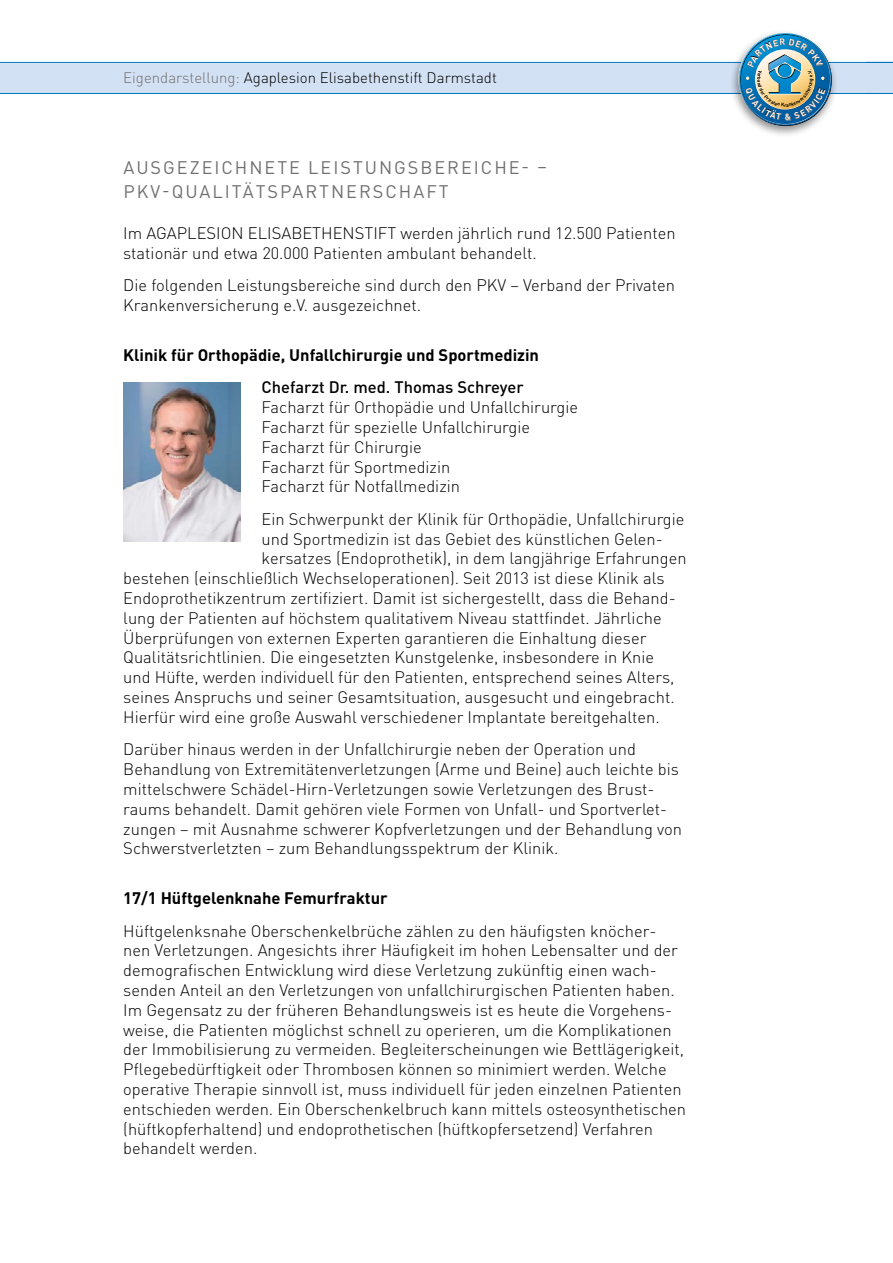
<style>
.page{position:relative;width:893px;height:1263px;background:#fff}
.page>*{position:absolute;margin:0;border:0;box-sizing:border-box;transform-origin:0 0}
.t1{font:18px/24px "DINOT";letter-spacing:.11em;color:#706f6f}
.t2{font:300 16.5px/19.8px "DINOT";color:#000}
.t3{font:700 16.5px "DINOT";color:#000}
.t4{font:500 16.5px "DINOT";color:#000}
.t5{font:300 15px "DINOT";color:#000}
.s1{color:#706f6f}
</style>
<div class="page">
<div style="left:0;top:63px;width:893px;height:30px;background:#d3e1f4"></div>
<hr style="left:0;top:93px;width:893px;height:1px;background:#0075bf">
<hr style="left:0;top:62px;width:893px;height:1px;background:#0075bf">
<div style="left:729px;top:29px;width:109px;height:109px;background:#000;opacity:.45"></div>
<img style="left:123px;top:382px;width:117px;height:159px">
<svg style="left:738px;top:33px;width:94px;height:93px"></svg>
<p class="t5" style="left:123px;top:67px;width:375px"><span class="s1">Eigendarstellung:</span> Agaplesion Elisabethenstift Darmstadt</p>
<p class="t1" style="left:123px;top:155px;width:425px">AUSGEZEICHNETE LEISTUNGSBEREICHE- –<br>PKV-QUALITÄTSPARTNERSCHAFT</p>
<p class="t2" style="left:123px;top:222px;width:554px">Im AGAPLESION ELISABETHENSTIFT werden jährlich rund 12.500 Patienten stationär und etwa 20.000 Patienten ambulant behandelt.</p>
<p class="t2" style="left:123px;top:275px;width:553px">Die folgenden Leistungsbereiche sind durch den PKV – Verband der Privaten<br>Krankenversicherung e.V. ausgezeichnet.</p>
<p class="t3" style="left:123px;top:344px;width:417px">Klinik für Orthopädie, Unfallchirurgie und Sportmedizin</p>
<p class="t4" style="left:262px;top:376px;width:263px">Chefarzt Dr. med. Thomas Schreyer</p>
<p class="t2" style="left:262px;top:397px;width:318px">Facharzt für Orthopädie und Unfallchirurgie Facharzt für spezielle Unfallchirurgie Facharzt für Chirurgie<br>Facharzt für Sportmedizin<br>Facharzt für Notfallmedizin</p>
<p class="t2" style="left:262px;top:508px;width:424px">Ein Schwerpunkt der Klinik für Orthopädie, Unfallchirurgie</p>
<p class="t2" style="left:262px;top:528px;width:403px">und Sportmedizin ist das Gebiet des künstlichen Gelen-</p>
<p class="t2" style="left:262px;top:548px;width:426px">kersatzes (Endoprothetik), in dem langjährige Erfahrungen</p>
<p class="t2" style="left:123px;top:568px;width:543px">bestehen (einschließlich Wechseloperationen). Seit 2013 ist diese Klinik als</p>
<p class="t2" style="left:123px;top:587px;width:554px">Endoprothetikzentrum zertifiziert. Damit ist sichergestellt, dass die Behand-</p>
<p class="t2" style="left:123px;top:607px;width:540px">lung der Patienten auf höchstem qualitativem Niveau stattfindet. Jährliche</p>
<p class="t2" style="left:123px;top:627px;width:525px">Überprüfungen von externen Experten garantieren die Einhaltung dieser</p>
<p class="t2" style="left:123px;top:647px;width:532px">Qualitätsrichtlinien. Die eingesetzten Kunstgelenke, insbesondere in Knie</p>
<p class="t2" style="left:123px;top:667px;width:553px">und Hüfte, werden individuell für den Patienten, entsprechend seines Alters,</p>
<p class="t2" style="left:123px;top:686px;width:553px">seines Anspruchs und seiner Gesamtsituation, ausgesucht und eingebracht.</p>
<p class="t2" style="left:123px;top:706px;width:538px">Hierfür wird eine große Auswahl verschiedener Implantate bereitgehalten.</p>
<p class="t2" style="left:123px;top:739px;width:560px">Darüber hinaus werden in der Unfallchirurgie neben der Operation und Behandlung von Extremitätenverletzungen (Arme und Beine) auch leichte bis mittelschwere Schädel-Hirn-Verletzungen sowie Verletzungen des Brust&shy;raums behandelt. Damit gehören viele Formen von Unfall- und Sportverlet&shy;zungen – mit Ausnahme schwerer Kopfverletzungen und der Behandlung von Schwerstverletzten – zum Behandlungsspektrum der Klinik.</p>
<p class="t3" style="left:123px;top:887px;width:266px">17/1 Hüftgelenknahe Femurfraktur</p>
<p class="t2" style="left:123px;top:920px;width:564px">Hüftgelenksnahe Oberschenkelbrüche zählen zu den häufigsten knöcher&shy;nen Verletzungen. Angesichts ihrer Häufigkeit im hohen Lebensalter und der demografischen Entwicklung wird diese Verletzung zukünftig einen wach&shy;senden Anteil an den Verletzungen von unfallchirurgischen Patienten haben.<br>Im Gegensatz zu der früheren Behandlungsweis ist es heute die Vorgehens&shy;weise, die Patienten möglichst schnell zu operieren, um die Komplikationen der Immobilisierung zu vermeiden. Begleiterscheinungen wie Bettlägerigkeit, Pflegebedürftigkeit oder Thrombosen können so minimiert werden. Welche operative Therapie sinnvoll ist, muss individuell für jeden einzelnen Patienten entschieden werden. Ein Oberschenkelbruch kann mittels osteosynthetischen (hüftkopferhaltend) und endoprothetischen (hüftkopfersetzend) Verfahren behandelt werden.</p>
</div>
